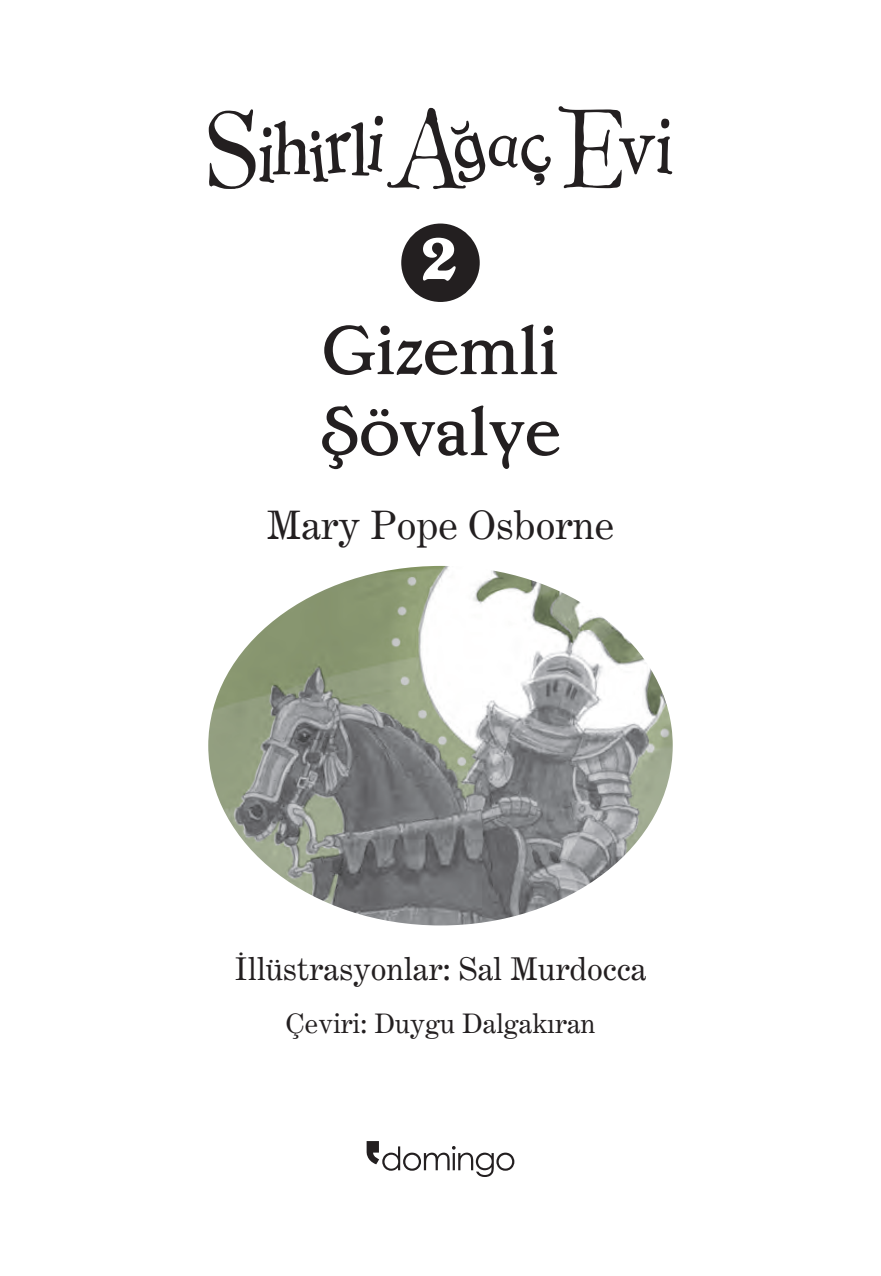
<style>
.page{position:relative;width:881px;height:1276px;background:#fff}
.page>*{position:absolute;margin:0;border:0;box-sizing:border-box;transform-origin:0 0}
.t1{font:72px/81px "Edwardian Medium Plain";color:#231f20}
.CCT{font:800 60.75px "Edwardian LTW01";color:#fff}
.AU{font:39.38px "Century Expanded";color:#231f20}
.CON{font:31.5px "Century Expanded";color:#231f20}
.CON-2{font:27px "Century Expanded";color:#231f20}
</style>
<div class="page">
<img style="left:208px;top:566px;width:464px;height:359px">
<svg style="left:366px;top:1141px;width:148px;height:36px"></svg>
<div style="left:400px;top:222px;width:80px;height:81px;background:#231f20;border-radius:50%"></div>
<div style="left:399px;top:221px;width:83px;height:83px;border:2px solid #fff;border-radius:50%"></div>
<svg style="left:558px;top:106px;width:114px;height:82px"></svg>
<div style="left:661px;top:119px;width:8px;height:9px;background:#231f20;border-radius:50%"></div>
<svg style="left:208px;top:108px;width:342px;height:81px"></svg>
<p class="CCT" style="left:421px;top:222px;width:38px">2</p>
<h1 class="t1" style="left:320px;top:310px;width:241px">Gizemli<br>Şövalye</h1>
<p class="AU" style="left:266px;top:500px;width:349px">Mary Pope Osborne</p>
<p class="CON" style="left:234px;top:949px;width:414px">İllüstrasyonlar: Sal Murdocca</p>
<p class="CON-2" style="left:285px;top:1006px;width:311px">Çeviri: Duygu Dalgakıran</p>
</div>
